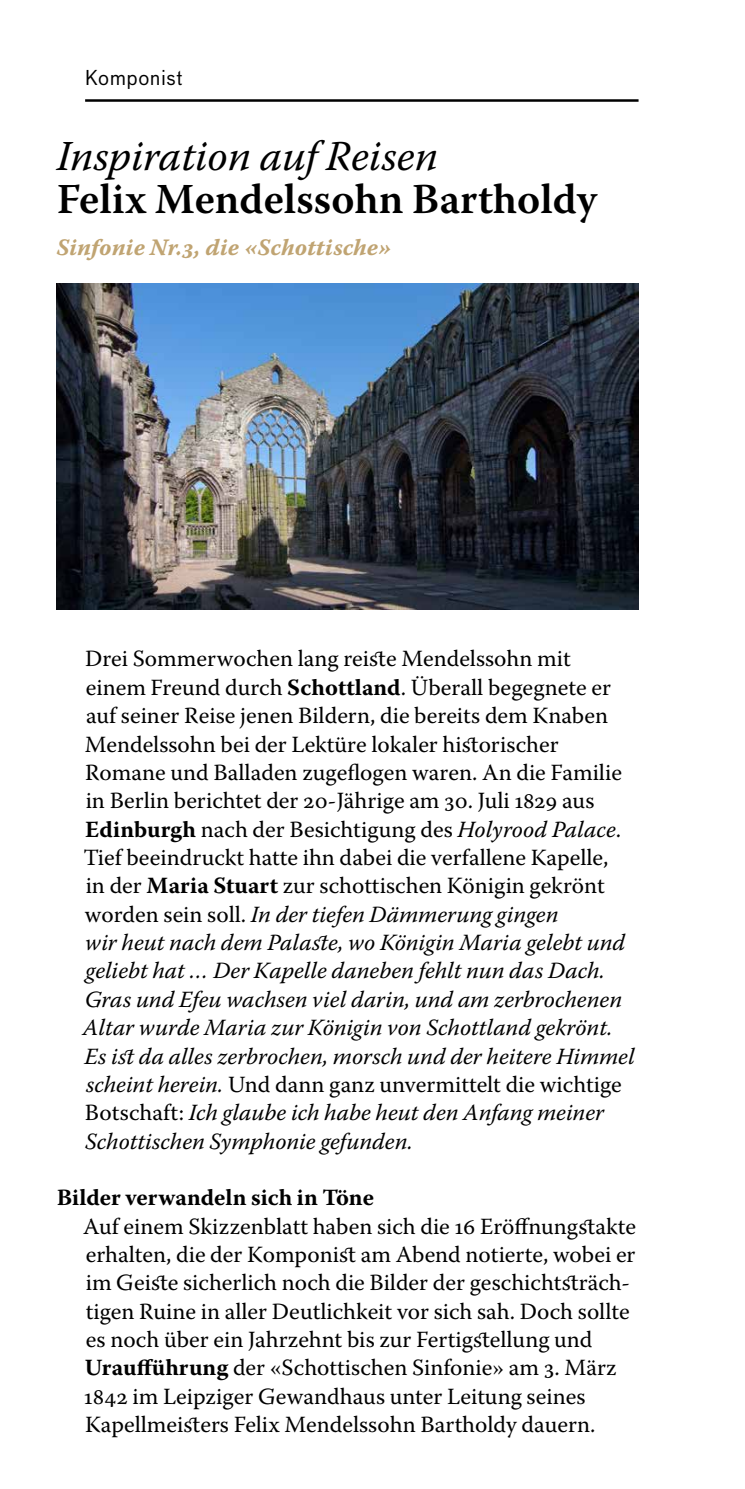
<style>
.page{position:relative;width:745px;height:1489px;background:#fff}
.page>*{position:absolute;margin:0;border:0;box-sizing:border-box;transform-origin:0 0}
.t1{font:600 42.5px "Warnock Pro";color:#000}
.t2{font:italic 42.5px "Warnock Pro";color:#000}
.t3{font:23.5px "Warnock Pro Bold It Capt";color:#c0a472}
.t4{font:23px/28.2px "Warnock Pro";color:#000}
.t5{font:700 23px "Warnock Pro";color:#000}
.t6{font:20px "Bau LF";letter-spacing:.025em;color:#000}
.s1{font-weight:700}
.s2{font-style:italic}
</style>
<div class="page">
<hr style="left:85px;top:99px;width:553px;height:3px;background:#000">
<img style="left:57px;top:283px;width:581px;height:326px">
<p class="t6" style="left:85px;top:66px;width:99px">Komponist</p>
<h1 class="t2" style="left:57px;top:131px;width:382px">Inspiration auf Reisen</h1>
<h1 class="t1" style="left:57px;top:173px;width:541px">Felix Mendelssohn Bartholdy</h1>
<p class="t3" style="left:57px;top:233px;width:336px">Sinfonie Nr.3, die «Schottische»</p>
<p class="t4" style="left:83px;top:644px;width:553px">Drei Sommerwochen lang reiste Mendelssohn mit<br>einem Freund durch <span class="s1">Schottland</span>. Überall begegnete er auf seiner Reise jenen Bildern, die bereits dem Knaben Mendelssohn bei der Lektüre lokaler historischer Romane und Balladen zugeflogen waren. An die Familie in Berlin berichtet der 20-Jährige am 30. Juli 1829 aus <span class="s1">Edinburgh</span> nach der Besichtigung des <span class="s2">Holyrood Palace</span>.<br>Tief beeindruckt hatte ihn dabei die verfallene Kapelle,<br>in der <span class="s1">Maria Stuart</span> zur schottischen Königin gekrönt worden sein soll. <span class="s2">In der tiefen Dämmerung gingen<br>wir heut nach dem Palaste, wo Königin Maria gelebt und geliebt hat … Der Kapelle daneben fehlt nun das Dach.<br>Gras und Efeu wachsen viel darin, und am zerbrochenen Altar wurde Maria zur Königin von Schottland gekrönt.<br>Es ist da alles zerbrochen, morsch und der heitere Himmel scheint herein.</span> Und dann ganz unvermittelt die wichtige Botschaft: <span class="s2">Ich glaube ich habe heut den Anfang meiner Schottischen Symphonie gefunden.</span></p>
<p class="t5" style="left:57px;top:1183px;width:318px">Bilder verwandeln sich in Töne</p>
<p class="t4" style="left:83px;top:1211px;width:554px">Auf einem Skizzenblatt haben sich die 16 Eröffnungstakte erhalten, die der Komponist am Abend notierte, wobei er im Geiste sicherlich noch die Bilder der geschichtsträch&shy;tigen Ruine in aller Deutlichkeit vor sich sah. Doch sollte es noch über ein Jahrzehnt bis zur Fertigstellung und <span class="s1">Uraufführung</span> der «Schottischen Sinfonie» am 3. März 1842 im Leipziger Gewandhaus unter Leitung seines Kapellmeisters Felix Mendelssohn Bartholdy dauern.</p>
</div>
